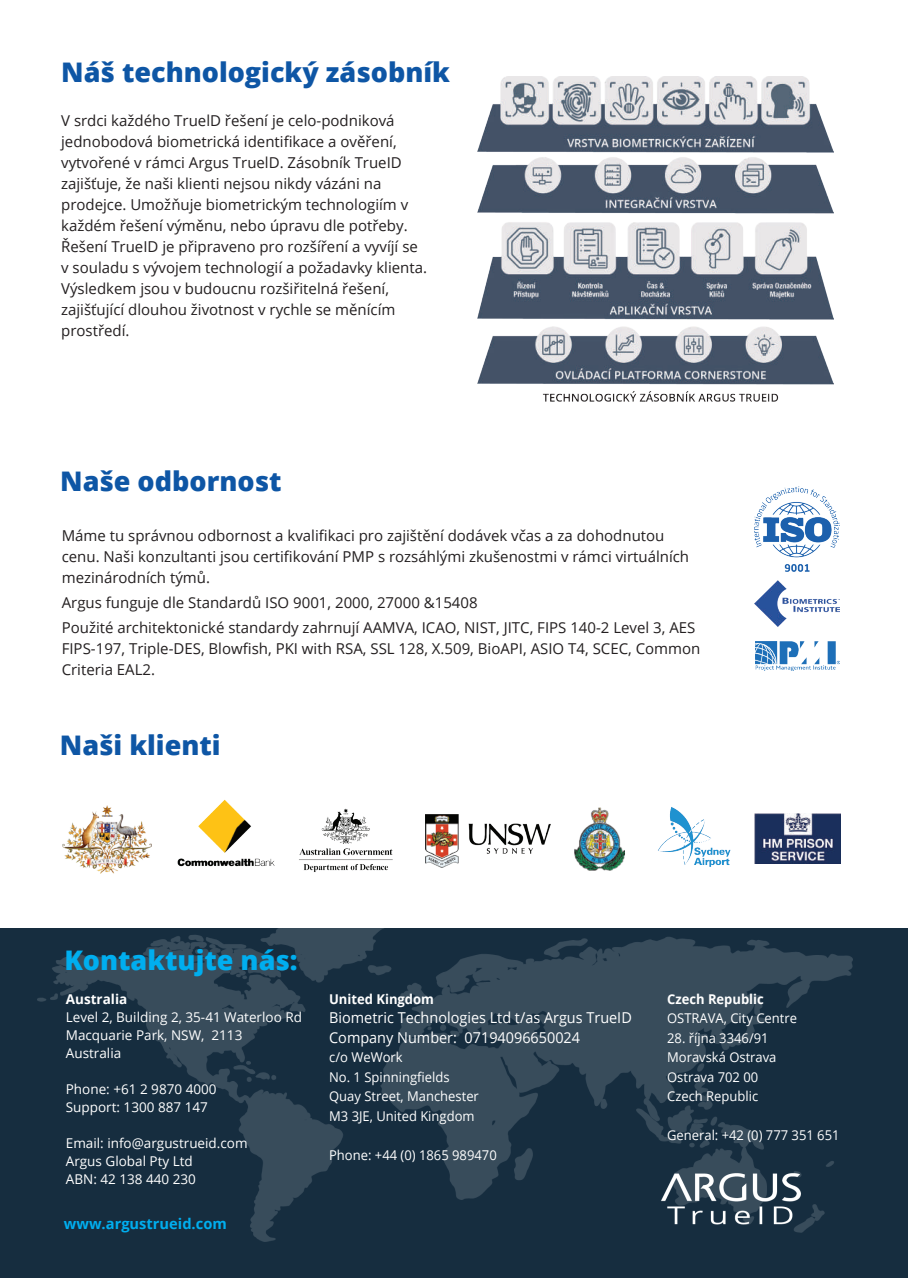
<style>
.page{position:relative;width:908px;height:1278px;background:#fff}
.page>*{position:absolute;margin:0;border:0;box-sizing:border-box;transform-origin:0 0}
.t1{font:800 27px "Open Sans";color:#0e56a5}
.t2{font:800 27px "Open Sans";color:#00aeef}
.t3{font:15px/21px "Open Sans";color:#231f20}
.t4{font:15px/19.5px "Open Sans";color:#fff;scale:.96 1}
.t5{font:700 14.7px "Open Sans";color:#00aeef}
.t6{font:13.5px/19.5px "Open Sans";color:#fff;scale:.96 1}
.t7{font:13.5px/18px "Open Sans";color:#fff}
.t8{font:700 13.5px "Open Sans";color:#fff;scale:.96 1}
.t9{font:700 13.5px "Open Sans";color:#fff}
</style>
<div class="page">
<div style="left:0;top:928px;width:908px;height:350px;background:#162d3f"></div>
<img style="left:37px;top:928px;width:815px;height:314px">
<img style="left:477px;top:77px;width:356px;height:325px">
<img style="left:63px;top:806px;width:88px;height:68px">
<img style="left:574px;top:807px;width:51px;height:64px">
<img style="left:658px;top:807px;width:73px;height:60px">
<img style="left:425px;top:815px;width:125px;height:53px">
<img style="left:299px;top:808px;width:94px;height:64px">
<img style="left:177px;top:799px;width:98px;height:68px">
<img style="left:755px;top:814px;width:86px;height:50px">
<img style="left:755px;top:642px;width:84px;height:28px">
<img style="left:755px;top:580px;width:84px;height:47px">
<img style="left:755px;top:486px;width:84px;height:85px">
<img style="left:621px;top:1164px;width:214px;height:65px">
<h1 class="t1" style="left:61px;top:51px;width:390px">Náš technologický zásobník</h1>
<p class="t3" style="left:61px;top:109px;width:367px">V srdci každého TruelD řešení je celo-podniková jednobodová biometrická identifikace a ověření, vytvořené v rámci Argus TruelD. Zásobník TrueID zajišťuje, že naši klienti nejsou nikdy vázáni na prodejce. Umožňuje biometrickým technologiím v každém řešení výměnu, nebo úpravu dle potřeby.<br>Řešení TrueID je připraveno pro rozšíření a vyvíjí se v souladu s vývojem technologií a požadavky klienta.<br>Výsledkem jsou v budoucnu rozšiřitelná řešení, zajišťující dlouhou životnost v rychle se měnícím prostředí.</p>
<h1 class="t1" style="left:60px;top:461px;width:223px">Naše odbornost</h1>
<p class="t3" style="left:62px;top:524px;width:629px">Máme tu správnou odbornost a kvalifikaci pro zajištění dodávek včas a za dohodnutou cenu. Naši konzultanti jsou certifikování PMP s rozsáhlými zkušenostmi v rámci virtuálních mezinárodních týmů.</p>
<p class="t3" style="left:62px;top:589px;width:635px;line-height:25.2px">Argus funguje dle Standardů ISO 9001, 2000, 27000 &amp;15408<br>Použité architektonické standardy zahrnují AAMVA, ICAO, NIST, JITC, FIPS 140-2 Level 3, AES</p>
<p class="t3" style="left:62px;top:638px;width:640px">FIPS-197, Triple-DES, Blowfish, PKI with RSA, SSL 128, X.509, BioAPI, ASIO T4, SCEC, Common<br>Criteria EAL2.</p>
<h1 class="t1" style="left:60px;top:724px;width:162px">Naši klienti</h1>
<h1 class="t2" style="left:64px;top:940px;width:235px">Kontaktujte nás:</h1>
<p class="t9" style="left:66px;top:989px;width:63px">Australia</p>
<p class="t7" style="left:66px;top:1008px;width:238px">Level 2, Building 2, 35-41 Waterloo Rd<br>Macquarie Park, NSW, 2113<br>Australia</p>
<p class="t7" style="left:66px;top:1080px;width:152px">Phone: +61 2 9870 4000<br>Support: 1300 887 147</p>
<p class="t7" style="left:66px;top:1134px;width:183px">Email: info@argustrueid.com<br>Argus Global Pty Ltd<br>ABN: 42 138 440 230</p>
<p class="t5" style="left:64px;top:1213px;width:164px">www.argustrueid.com</p>
<p class="t8" style="left:329px;top:989px;width:111px">United Kingdom</p>
<p class="t4" style="left:329px;top:1008px;width:317px">Biometric Technologies Ltd t/as Argus TrueID<br>Company Number: 07194096650024</p>
<p class="t6" style="left:329px;top:1047px;width:158px">c/o WeWork<br>No. 1 Spinningfields<br>Quay Street, Manchester<br>M3 3JE, United Kingdom</p>
<p class="t6" style="left:329px;top:1145px;width:176px">Phone: +44 (0) 1865 989470</p>
<p class="t8" style="left:667px;top:989px;width:102px">Czech Republic</p>
<p class="t6" style="left:667px;top:1008px;width:137px">OSTRAVA, City Centre</p>
<p class="t6" style="left:667px;top:1028px;width:115px">28. října 3346/91<br>Moravská Ostrava<br>Ostrava 702 00<br>Czech Republic</p>
<p class="t6" style="left:667px;top:1125px;width:181px">General: +42 (0) 777 351 651</p>
</div>
